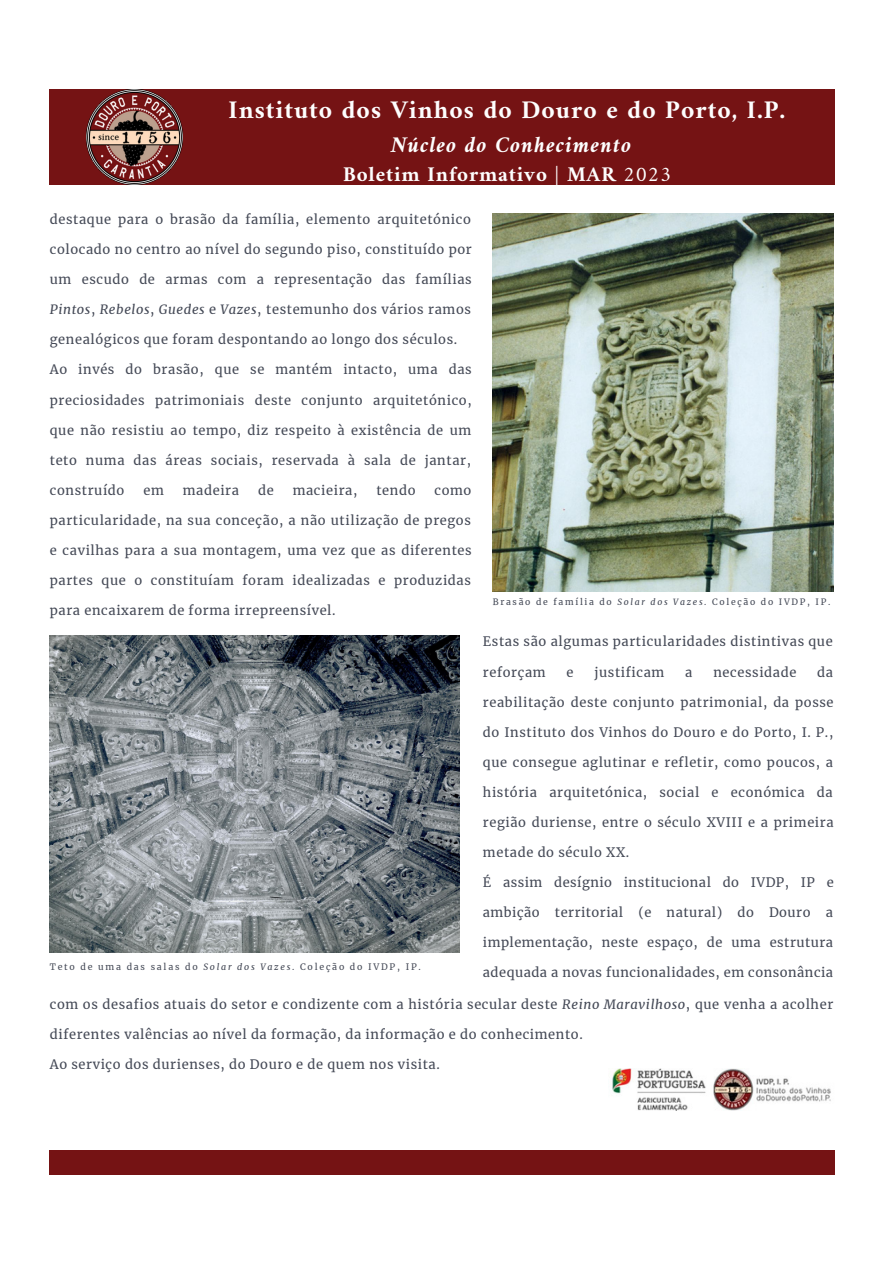
<style>
.page{position:relative;width:893px;height:1264px;background:#fff}
.page>*{position:absolute;margin:0;border:0;box-sizing:border-box;transform-origin:0 0}
.t1{font:700 25.65px "Amiri";letter-spacing:.04em;color:#fefefe}
.t2{font:italic 700 22.65px "Amiri";letter-spacing:.04em;color:#fefefe}
.t3{font:700 21.15px "Amiri";letter-spacing:.04em;color:#fefefe}
.t4{font:12.9px "Merriweather";letter-spacing:.05em;color:#444956}
.t5{font:8.85px "Merriweather";letter-spacing:.2em;color:#444956}
.t6{font:8.7px "Merriweather";letter-spacing:.2em;color:#444956}
.s1{font-weight:400}
.s2{font-style:italic}
</style>
<div class="page">
<div style="left:50px;top:1150px;width:784px;height:25px;background:#751314"></div>
<div style="left:50px;top:89px;width:784px;height:96px;background:#751314"></div>
<img style="left:612px;top:1068px;width:219px;height:41px">
<img style="left:87px;top:89px;width:95px;height:96px">
<img style="left:492px;top:213px;width:341px;height:378px">
<img style="left:50px;top:635px;width:409px;height:317px">
<h1 class="t1" style="left:229px;top:94px;width:558px">Instituto dos Vinhos do Douro e do Porto, I.P.</h1>
<h2 class="t2" style="left:390px;top:130px;width:242px">Núcleo do Conhecimento</h2>
<h3 class="t3" style="left:343px;top:161px;width:330px">Boletim Informativo | MAR <span class="s1">2023</span></h3>
<p class="t4" style="left:50px;top:211px;width:422px">destaque para o brasão da família, elemento arquitetónico</p>
<p class="t4" style="left:50px;top:241px;width:423px">colocado no centro ao nível do segundo piso, constituído por</p>
<p class="t4" style="left:50px;top:271px;width:423px">um escudo de armas com a representação das famílias</p>
<p class="t4" style="left:50px;top:301px;width:422px"><span class="s2">Pintos</span>, <span class="s2">Rebelos</span>, <span class="s2">Guedes</span> e <span class="s2">Vazes</span>, testemunho dos vários ramos</p>
<p class="t4" style="left:50px;top:331px;width:409px">genealógicos que foram despontando ao longo dos séculos.</p>
<p class="t4" style="left:50px;top:362px;width:423px">Ao invés do brasão, que se mantém intacto, uma das</p>
<p class="t4" style="left:50px;top:392px;width:423px">preciosidades patrimoniais deste conjunto arquitetónico,</p>
<p class="t4" style="left:50px;top:422px;width:423px">que não resistiu ao tempo, diz respeito à existência de um</p>
<p class="t4" style="left:50px;top:452px;width:422px">teto numa das áreas sociais, reservada à sala de jantar,</p>
<p class="t4" style="left:50px;top:482px;width:76px">construído</p>
<p class="t4" style="left:143px;top:482px;width:22px">em</p>
<p class="t4" style="left:183px;top:482px;width:58px">madeira</p>
<p class="t4" style="left:258px;top:482px;width:17px">de</p>
<p class="t4" style="left:292px;top:482px;width:66px">macieira,</p>
<p class="t4" style="left:376px;top:482px;width:41px">tendo</p>
<p class="t4" style="left:434px;top:482px;width:38px">como</p>
<p class="t4" style="left:50px;top:512px;width:422px">particularidade, na sua conceção, a não utilização de pregos</p>
<p class="t4" style="left:50px;top:542px;width:423px">e cavilhas para a sua montagem, uma vez que as diferentes</p>
<p class="t4" style="left:50px;top:572px;width:422px">partes que o constituíam foram idealizadas e produzidas</p>
<p class="t4" style="left:50px;top:602px;width:287px">para encaixarem de forma irrepreensível.</p>
<p class="t6" style="left:492px;top:596px;width:339px">Brasão de família do <span class="s2">Solar dos Vazes.</span> Coleção do IVDP, IP.</p>
<p class="t4" style="left:483px;top:633px;width:351px">Estas são algumas particularidades distintivas que</p>
<p class="t4" style="left:483px;top:664px;width:64px">reforçam</p>
<p class="t4" style="left:566px;top:664px;width:9px">e</p>
<p class="t4" style="left:594px;top:664px;width:71px">justificam</p>
<p class="t4" style="left:685px;top:664px;width:9px">a</p>
<p class="t4" style="left:713px;top:664px;width:84px">necessidade</p>
<p class="t4" style="left:817px;top:664px;width:17px">da</p>
<p class="t4" style="left:483px;top:694px;width:352px">reabilitação deste conjunto patrimonial, da posse</p>
<p class="t4" style="left:483px;top:724px;width:352px">do Instituto dos Vinhos do Douro e do Porto, I. P.,</p>
<p class="t4" style="left:483px;top:754px;width:351px">que consegue aglutinar e refletir, como poucos, a</p>
<p class="t4" style="left:483px;top:784px;width:351px">história arquitetónica, social e económica da</p>
<p class="t4" style="left:483px;top:814px;width:352px">região duriense, entre o século XVIII e a primeira</p>
<p class="t4" style="left:483px;top:844px;width:148px">metade do século XX.</p>
<p class="t4" style="left:483px;top:874px;width:352px">É assim desígnio institucional do IVDP, IP e</p>
<p class="t4" style="left:483px;top:904px;width:351px">ambição territorial (e natural) do Douro a</p>
<p class="t4" style="left:483px;top:934px;width:351px">implementação, neste espaço, de uma estrutura</p>
<p class="t4" style="left:483px;top:964px;width:352px">adequada a novas funcionalidades, em consonância</p>
<p class="t4" style="left:50px;top:996px;width:784px">com os desafios atuais do setor e condizente com a história secular deste <span class="s2">Reino Maravilhoso</span>, que venha a acolher</p>
<p class="t4" style="left:50px;top:1026px;width:534px">diferentes valências ao nível da formação, da informação e do conhecimento.</p>
<p class="t4" style="left:50px;top:1056px;width:391px">Ao serviço dos durienses, do Douro e de quem nos visita.</p>
<p class="t5" style="left:50px;top:961px;width:372px">Teto de uma das salas do <span class="s2">Solar dos Vazes.</span> Coleção do IVDP, IP.</p>
</div>
